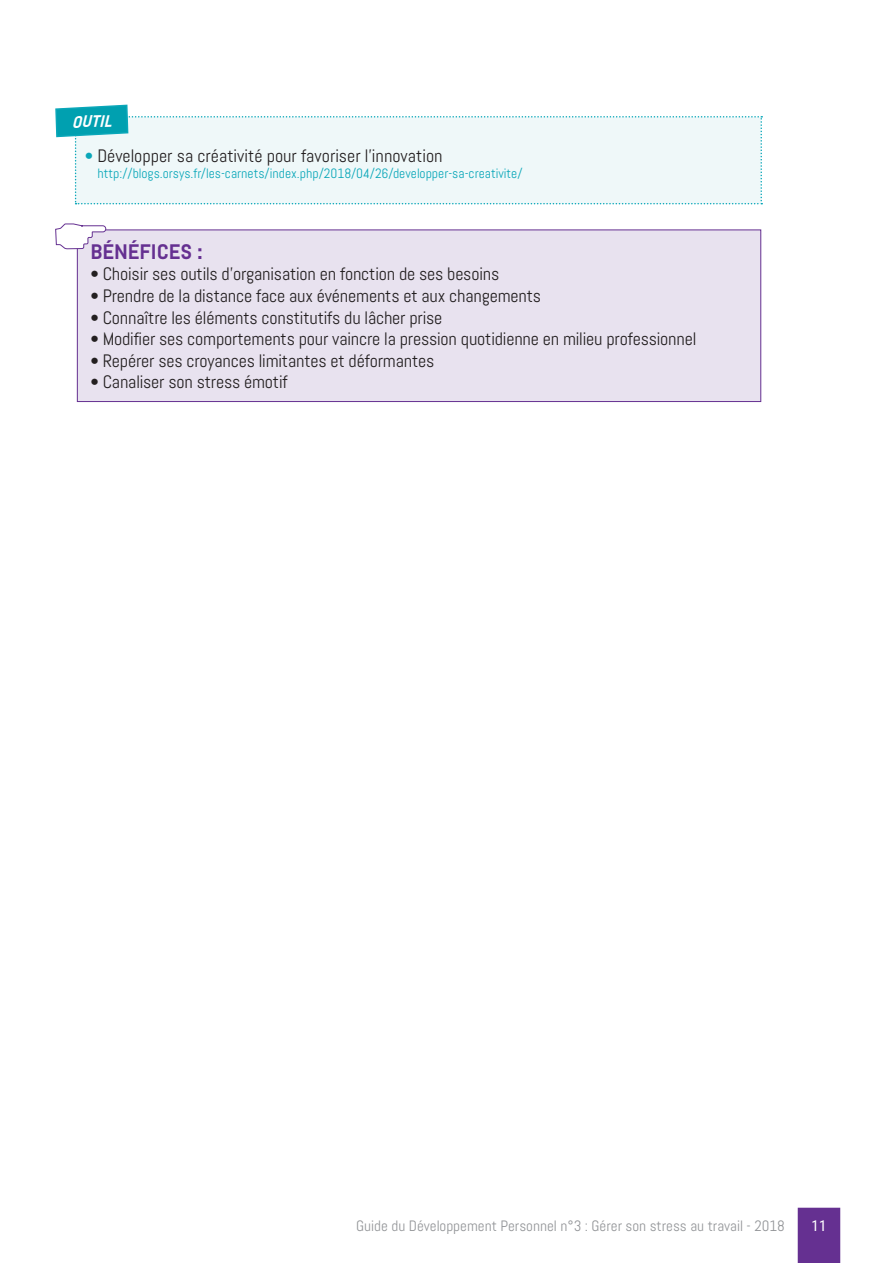
<style>
.page{position:relative;width:893px;height:1263px;background:#fff}
.page>*{position:absolute;margin:0;border:0;box-sizing:border-box;transform-origin:0 0}
.t1{font:700 21px "Abel Pro";color:#653091}
.t2{font:18px "Abel Pro";letter-spacing:-.01em;color:#231f20}
.t3{font:italic 700 16.5px "Abel Pro";color:#fff}
.t4{font:15px "Abel Pro";color:#939598}
.t5{font:15px "Roboto Condensed";color:#fff}
.t6{font:13.5px "Abel Pro";color:#0aa7b9}
.s1{color:#0aa7b9}
</style>
<div class="page">
<div style="left:798px;top:1208px;width:42px;height:55px;background:#653091"></div>
<svg style="left:55px;top:104px;width:707px;height:100px"></svg>
<div style="left:77px;top:230px;width:684px;height:171px;background:#e8e2ef"></div>
<div style="left:77px;top:230px;width:684px;height:172px;border:1px solid #653091"></div>
<svg style="left:55px;top:223px;width:51px;height:26px"></svg>
<p class="t3" style="left:71px;top:111px;width:41px;rotate:-2deg">OUTIL</p>
<p class="t2" style="left:85px;top:144px;width:359px"><span class="s1">•</span> Développer sa créativité pour favoriser l’innovation</p>
<p class="t6" style="left:98px;top:165px;width:426px">http://blogs.orsys.fr/les-carnets/index.php/2018/04/26/developper-sa-creativite/</p>
<p class="t1" style="left:90px;top:237px;width:114px">BÉNÉFICES :</p>
<p class="t2" style="left:90px;top:263px;width:410px">• Choisir ses outils d’organisation en fonction de ses besoins</p>
<p class="t2" style="left:90px;top:284px;width:452px">• Prendre de la distance face aux événements et aux changements</p>
<p class="t2" style="left:90px;top:306px;width:353px">• Connaître les éléments constitutifs du lâcher prise</p>
<p class="t2" style="left:90px;top:328px;width:607px">• Modifier ses comportements pour vaincre la pression quotidienne en milieu professionnel</p>
<p class="t2" style="left:90px;top:349px;width:345px">• Repérer ses croyances limitantes et déformantes</p>
<p class="t2" style="left:90px;top:371px;width:199px">• Canaliser son stress émotif</p>
<p class="t4" style="left:356px;top:1216px;width:430px">Guide du Développement Personnel n°3 : Gérer son stress au travail - 2018</p>
<p class="t5" style="left:812px;top:1215px;width:16px">11</p>
</div>
